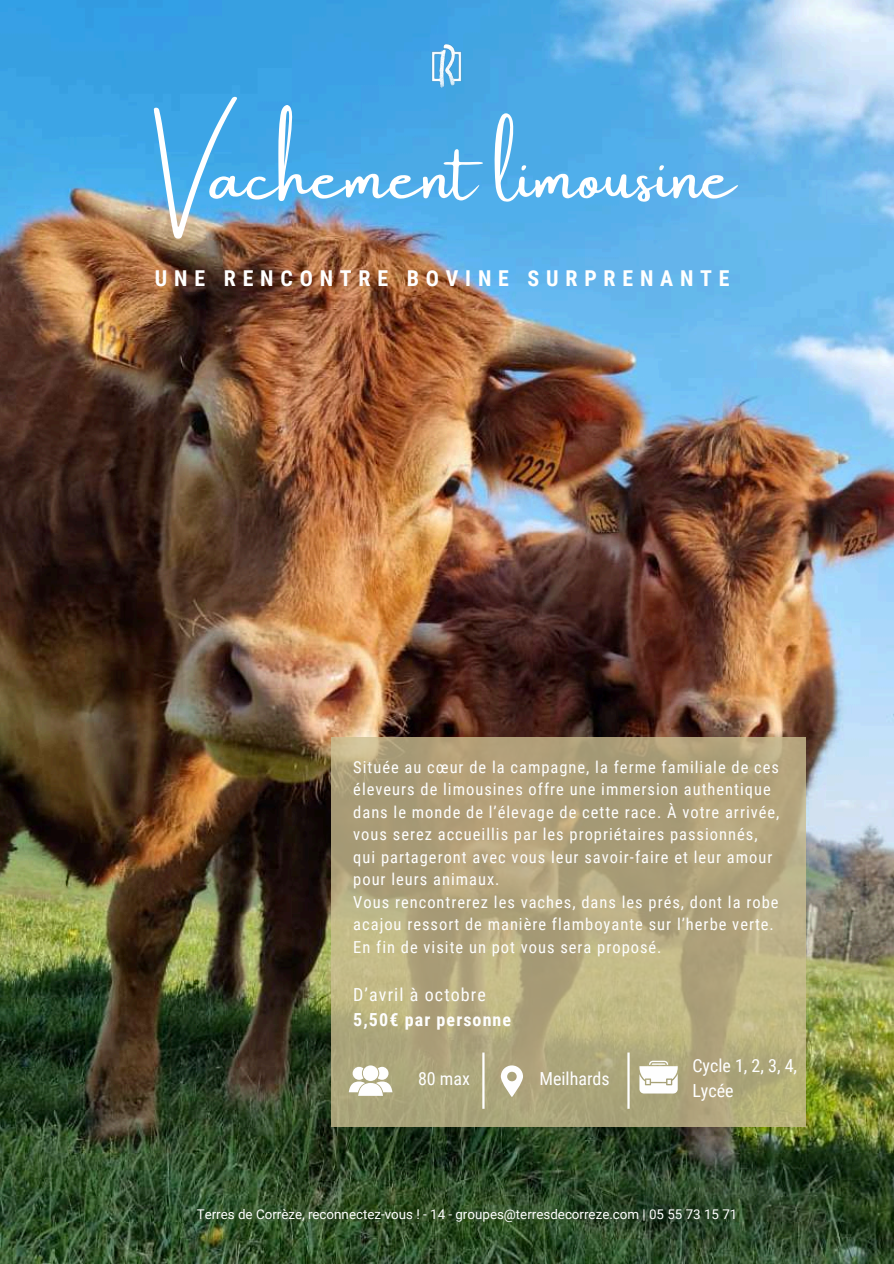
<style>
.page{position:relative;width:894px;height:1264px;background:#fff}
.page>*{position:absolute;margin:0;border:0;box-sizing:border-box;transform-origin:0 0}
.t1{font:69.45px "Amsterdam One";color:#fff}
.t2{font:700 21.9px "Roboto Condensed";letter-spacing:.31em;color:#fff}
.t3{font:18px/24.8px "Roboto Condensed";color:#fff}
.t4{font:700 18px "Roboto Condensed";letter-spacing:.06em;color:#fefefe}
.t5{font:18px "Roboto Condensed";letter-spacing:.06em;color:#fefefe}
.t6{font:16.5px/22.5px "Roboto Condensed";letter-spacing:.06em;color:#fefefe}
.t7{font:13.35px "Roboto";color:#fff}
</style>
<div class="page">
<img style="left:0;top:0;width:893px;height:1263px">
<svg style="left:331px;top:737px;width:474px;height:389px;background:#b2a67c"></svg>
<img style="left:414px;top:34px;width:64px;height:64px">
<svg style="left:348px;top:1066px;width:44px;height:29px"></svg>
<div style="left:363px;top:1065px;width:15px;height:15px;background:#fefefe;border-radius:50%"></div>
<svg style="left:500px;top:1065px;width:23px;height:31px"></svg>
<svg style="left:639px;top:1060px;width:38px;height:33px"></svg>
<hr style="left:482px;top:1052px;width:2px;height:56px;background:#fff">
<hr style="left:627px;top:1052px;width:2px;height:56px;background:#fff">
<h1 class="t1" style="left:152px;top:138px;width:584px">Vachement limousine</h1>
<h2 class="t2" style="left:155px;top:266px;width:576px">UNE RENCONTRE BOVINE SURPRENANTE</h2>
<p class="t6" style="left:353px;top:755px;width:427px">Située au cœur de la campagne, la ferme familiale de ces éleveurs de limousines offre une immersion authentique dans le monde de l’élevage de cette race. À votre arrivée, vous serez accueillis par les propriétaires passionnés, qui partageront avec vous leur savoir-faire et leur amour pour leurs animaux.<br>Vous rencontrerez les vaches, dans les prés, dont la robe acajou ressort de manière flamboyante sur l’herbe verte.<br>En fin de visite un pot vous sera proposé.</p>
<p class="t5" style="left:353px;top:984px;width:134px">D’avril à octobre</p>
<p class="t4" style="left:353px;top:1009px;width:159px">5,50€ par personne</p>
<p class="t3" style="left:418px;top:1066px;width:53px">80 max</p>
<p class="t3" style="left:539px;top:1066px;width:72px">Meilhards</p>
<p class="t3" style="left:692px;top:1053px;width:106px">Cycle 1, 2, 3, 4,<br>Lycée</p>
<p class="t7" style="left:197px;top:1206px;width:542px">Terres de Corrèze, reconnectez-vous ! - 14 - groupes@terresdecorreze.com | 05 55 73 15 71</p>
</div>
